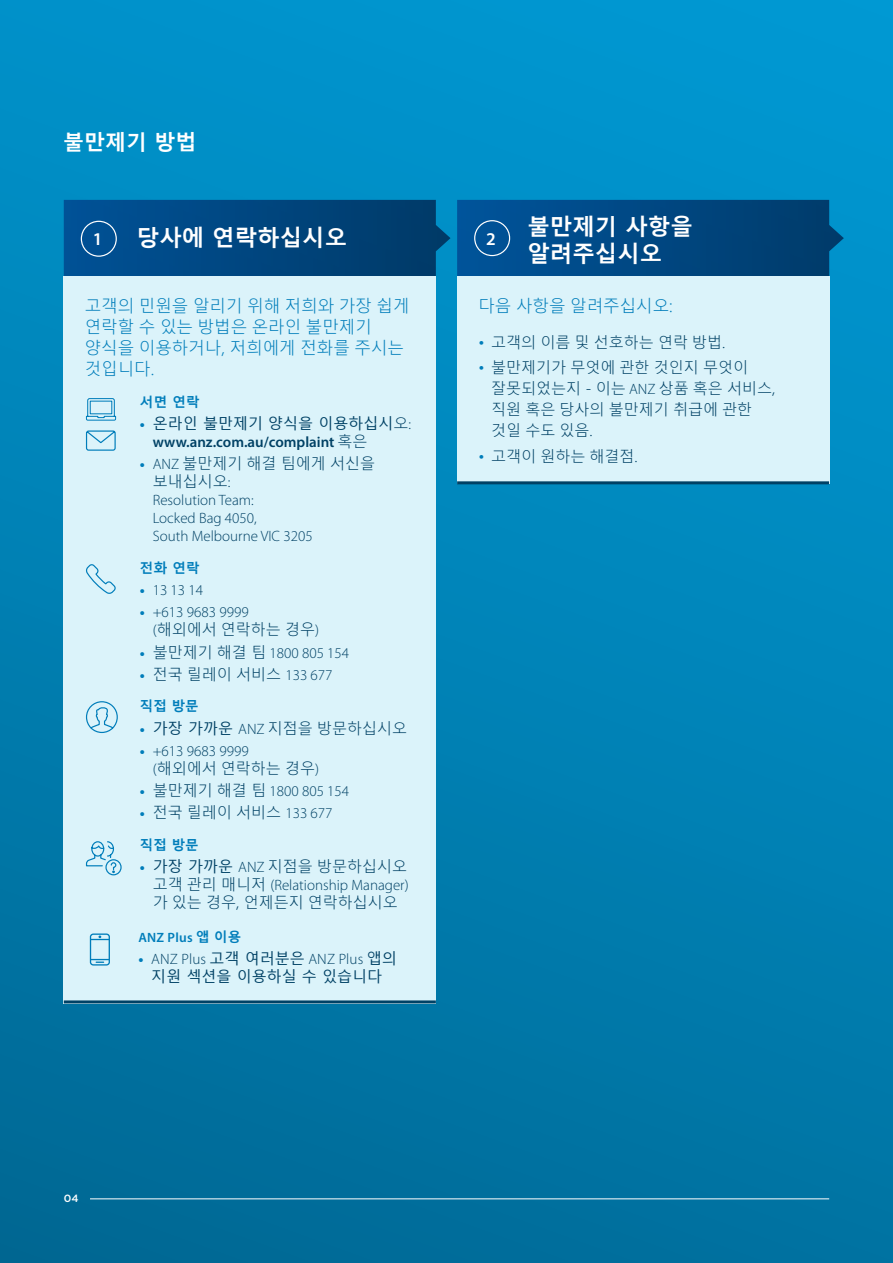
<style>
.page{position:relative;width:893px;height:1263px;background:#fff}
.page>*{position:absolute;margin:0;border:0;box-sizing:border-box;transform-origin:0 0}
.H3_2{font:700 22.5px/27px "Malgun Gothic";color:#fff}
.H2_2{font:700 21px "Malgun Gothic";color:#fff}
.t1{font:600 18px "Myriad Pro";color:#fff}
.Intro_copy{font:300 16.5px/21px "Malgun Gothic";color:#007dba}
.Bullet_L1{font:300 15px/21px "Malgun Gothic";color:#004165;text-align:justify}
.Bullet_L1-2{font:300 15px/18px "Myriad Pro";color:#004165}
.Bullet_L1-3{font:600 15px/18px "Myriad Pro";color:#004165}
.Bullet_L1-4{font:15px/18px "Malgun Gothic";color:#004165;text-align:center}
.HL5{font:700 13.5px "Malgun Gothic";letter-spacing:.01em;color:#007dba}
.HL5-2{font:600 13.5px "Myriad Pro";letter-spacing:.02em;color:#007dba}
.t2{font:500 10.5px "Gotham";color:#fff}
.s1{font-weight:700;color:#007dba}
.s2{font-family:"Malgun Gothic";font-weight:400}
.s3{font-family:"Malgun Gothic";font-weight:300}
.s4{font-weight:300}
.s5{font-family:"Malgun Gothic"}
.s6{font-family:"Myriad Pro";font-weight:700;color:#007dba}
.s7{font-family:"Myriad Pro"}
.s8{font-weight:400}
.s9{font-family:"Malgun Gothic";font-weight:700}
.s10{font-family:"Myriad Pro";font-weight:300}
.s11{color:#007dba}
</style>
<div class="page">
<div style="left:0;top:0;width:893px;height:1263px;background:linear-gradient(to bottom,#0097d1,#006f9d)"></div>
<svg style="left:64px;top:200px;width:386px;height:76px;background:#004881"></svg>
<svg style="left:457px;top:200px;width:387px;height:76px;background:#004a85"></svg>
<div style="left:457px;top:276px;width:372px;height:208px;background:#dbf3fa"></div>
<div style="left:64px;top:276px;width:372px;height:727px;background:#dbf3fa"></div>
<hr style="left:457px;top:481px;width:372px;height:3px;background:#004165">
<hr style="left:64px;top:1000px;width:372px;height:3px;background:#004165">
<div style="left:81px;top:221px;width:36px;height:36px;border:1px solid #fff;border-radius:50%"></div>
<svg style="left:85px;top:398px;width:32px;height:23px"></svg>
<svg style="left:85px;top:430px;width:31px;height:21px"></svg>
<svg style="left:86px;top:564px;width:30px;height:30px"></svg>
<svg style="left:85px;top:701px;width:33px;height:32px"></svg>
<div style="left:105px;top:859px;width:17px;height:16px;border:1px solid #007dba;border-radius:50%"></div>
<svg style="left:85px;top:841px;width:32px;height:32px"></svg>
<svg style="left:90px;top:933px;width:20px;height:32px"></svg>
<div style="left:474px;top:220px;width:36px;height:36px;border:1px solid #fff;border-radius:50%"></div>
<hr style="left:90px;top:1198px;width:739px;height:1px;background:#fff">
<h2 class="H2_2" style="left:63px;top:130px;width:135px">불만제기 방법</h2>
<p class="t1" style="left:93px;top:228px;width:11px">1</p>
<h3 class="H3_2" style="left:137px;top:225px;width:212px">당사에 연락하십시오</h3>
<p class="Intro_copy" style="left:85px;top:296px;width:326px">고객의 민원을 알리기 위해 저희와 가장 쉽게 연락할 수 있는 방법은 온라인 불만제기 양식을 이용하거나, 저희에게 전화를 주시는 것입니다.</p>
<p class="HL5" style="left:140px;top:394px;width:61px">서면 연락</p>
<p class="Bullet_L1-3" style="left:153px;top:415px;width:260px;text-indent:-13px"><span class="s1">•</span> <span class="s2">온라인 불만제기 양식을 이용하십시</span><span class="s3">오</span><span class="s4">: </span>www.anz.com.au/complaint <span class="s3">혹은</span></p>
<p class="Bullet_L1-2" style="left:153px;top:455px;width:224px;text-indent:-13px"><span class="s1">•</span> ANZ <span class="s5">불만제기 해결 팀에게 서신을 보내십시오</span>:<br>Resolution Team:<br>Locked Bag 4050,<br>South Melbourne VIC 3205</p>
<p class="HL5" style="left:140px;top:560px;width:61px">전화 연락</p>
<p class="Bullet_L1-2" style="left:140px;top:581px;width:65px"><span class="s1">•</span> 13 13 14</p>
<p class="Bullet_L1-2" style="left:153px;top:603px;width:168px;text-indent:-13px"><span class="s1">•</span> +613 9683 9999<br>(<span class="s5">해외에서 연락하는 경우</span>)</p>
<p class="Bullet_L1-2" style="left:140px;top:643px;width:211px"><span class="s1">•</span> <span class="s5">불만제기 해결 팀</span> 1800 805 154</p>
<p class="Bullet_L1" style="left:140px;top:664px;width:194px"><span class="s6">•</span> 전국 릴레이 서비스 <span class="s7">133 677</span></p>
<p class="HL5" style="left:140px;top:698px;width:60px">직접 방문</p>
<p class="Bullet_L1" style="left:140px;top:718px;width:269px"><span class="s6">•</span> <span class="s8">가장 가까운</span> <span class="s7">ANZ</span> 지점을 방문하십시오</p>
<p class="Bullet_L1-2" style="left:153px;top:742px;width:168px;text-indent:-13px"><span class="s1">•</span> +613 9683 9999<br>(<span class="s5">해외에서 연락하는 경우</span>)</p>
<p class="Bullet_L1-2" style="left:140px;top:782px;width:211px"><span class="s1">•</span> <span class="s5">불만제기 해결 팀</span> 1800 805 154</p>
<p class="Bullet_L1" style="left:140px;top:803px;width:194px"><span class="s6">•</span> 전국 릴레이 서비스 <span class="s7">133 677</span></p>
<p class="HL5" style="left:140px;top:837px;width:60px">직접 방문</p>
<p class="Bullet_L1" style="left:153px;top:858px;width:257px;line-height:18px;text-indent:-13px"><span class="s6">•</span> <span class="s8">가장 가까운</span> <span class="s7">ANZ</span> 지점을 방문하십시오 고객 관리 매니저 <span class="s7">(Relationship Manager) </span>가 있는 경우, 언제든지 연락하십시오</p>
<p class="HL5-2" style="left:138px;top:929px;width:104px">ANZ Plus <span class="s9">앱 이용</span></p>
<p class="Bullet_L1-4" style="left:138px;top:950px;width:260px"><span class="s6">•</span> <span class="s10">ANZ Plus</span> 고객 여러분은 <span class="s10">ANZ Plus</span> 앱의 지원 섹션을 이용하실 수 있습니다</p>
<h3 class="H3_2" style="left:527px;top:214px;width:167px">불만제기 사항을 알려주십시오</h3>
<p class="Intro_copy" style="left:478px;top:296px;width:196px">다음 사항을 알려주십시오:</p>
<p class="Bullet_L1" style="left:478px;top:332px;width:249px"><span class="s11">•</span> 고객의 이름 및 선호하는 연락 방법.</p>
<p class="Bullet_L1" style="left:491px;top:358px;width:286px;text-align:left;text-indent:-13px"><span class="s11">•</span> 불만제기가 무엇에 관한 것인지 무엇이 잘못되었는지 - 이는 <span class="s7">ANZ</span> 상품 혹은 서비스, 직원 혹은 당사의 불만제기 취급에 관한 것일 수도 있음.</p>
<p class="Bullet_L1" style="left:478px;top:446px;width:161px"><span class="s11">•</span> 고객이 원하는 해결점.</p>
<p class="t1" style="left:486px;top:227px;width:11px">2</p>
<p class="t2" style="left:64px;top:1192px;width:16px">04</p>
</div>
